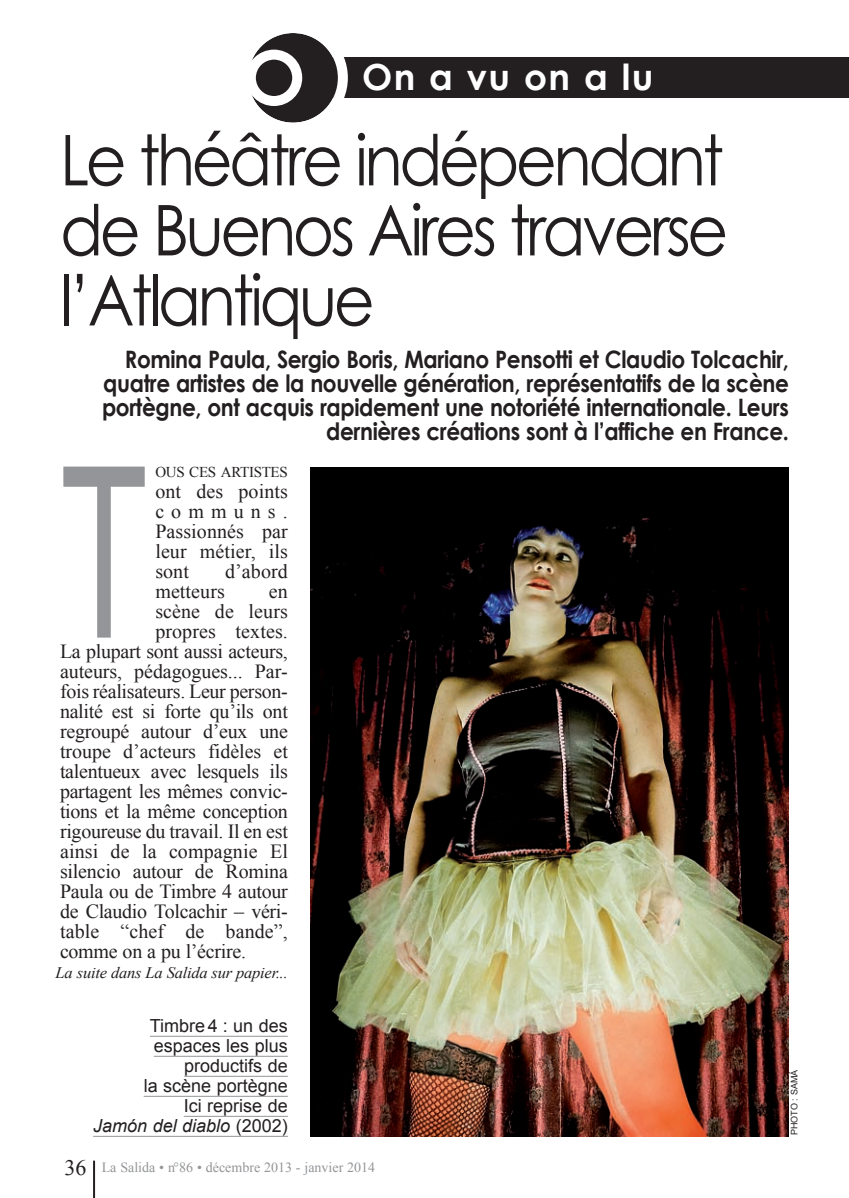
<style>
.page{position:relative;width:849px;height:1198px;background:#fff}
.page>*{position:absolute;margin:0;border:0;box-sizing:border-box;transform-origin:0 0}
.t1{font:238.8px "Arial";color:#939598;scale:.6 1}
.t2{font:70px/70px "Century Gothic";letter-spacing:-.055em;color:#231f20;text-align:justify;scale:.9 1}
.t3{font:700 36px "Century Gothic";letter-spacing:.04em;color:#fff}
.t4{font:700 24px/24px "Century Gothic";letter-spacing:-.015em;color:#231f20;text-align:right;scale:.9 1}
.t5{font:20px/20px "Times New Roman";letter-spacing:-.015em;color:#231f20;text-align:justify}
.t6{font:20px "Times New Roman";letter-spacing:.005em;color:#231f20}
.t7{font:18px/20px "Arial";color:#231f20;text-align:right}
.t8{font:italic 16px "Times New Roman";letter-spacing:-.015em;color:#231f20}
.t9{font:15px "Times New Roman";letter-spacing:-.02em;color:#231f20}
.t10{font:14px "Times New Roman";color:#939598}
.t11{font:9px "Arial";color:#231f20}
.s1{font-style:italic}
.s2{font-size:22px;color:#231f20}
</style>
<div class="page">
<hr style="left:93px;top:1160px;width:2px;height:37px;background:#231f20">
<img style="left:310px;top:467px;width:479px;height:669px">
<hr style="left:150px;top:1035px;width:138px;height:1px;background:#939598">
<hr style="left:154px;top:1055px;width:134px;height:1px;background:#939598">
<hr style="left:184px;top:1075px;width:104px;height:1px;background:#939598">
<hr style="left:144px;top:1095px;width:144px;height:1px;background:#939598">
<hr style="left:184px;top:1115px;width:104px;height:1px;background:#939598">
<hr style="left:93px;top:1135px;width:195px;height:1px;background:#939598">
<div style="left:271px;top:57px;width:578px;height:40px;background:#231f20"></div>
<svg style="left:251px;top:33px;width:97px;height:90px"></svg>
<h3 class="t3" style="left:362px;top:54px;width:293px">On a vu on a lu</h3>
<h2 class="t2" style="left:60px;top:123px;width:744px">Le théâtre indépendant de Buenos Aires traverse l’Atlantique</h2>
<p class="t4" style="left:102px;top:347px;width:764px">Romina Paula, Sergio Boris, Mariano Pensotti et Claudio Tolcachir, quatre artistes de la nouvelle génération, représentatifs de la scène portègne, ont acquis rapidement une notoriété internationale. Leurs dernières créations sont à l’affiche en France.</p>
<h1 class="t1" style="left:60px;top:421px;width:147px">T</h1>
<p class="t9" style="left:155px;top:464px;width:134px">OUS CES ARTISTES</p>
<p class="t5" style="left:155px;top:480px;width:134px">ont des points communs.<br>Passionnés par leur métier, ils sont</p>
<p class="t5" style="left:225px;top:560px;width:64px">d’abord</p>
<p class="t6" style="left:155px;top:579px;width:71px">metteurs</p>
<p class="t5" style="left:269px;top:580px;width:20px">en</p>
<p class="t6" style="left:155px;top:599px;width:134px">scène de leurs</p>
<p class="t6" style="left:155px;top:619px;width:134px">propres textes.</p>
<p class="t5" style="left:60px;top:640px;width:229px">La plupart sont aussi acteurs,</p>
<p class="t5" style="left:60px;top:660px;width:229px">auteurs, pédagogues... Par -</p>
<p class="t5" style="left:60px;top:680px;width:229px">fois réalisateurs. Leur person-</p>
<p class="t5" style="left:60px;top:700px;width:229px">nalité est si forte qu’ils ont</p>
<p class="t5" style="left:60px;top:720px;width:229px">regroupé autour d’eux une</p>
<p class="t5" style="left:60px;top:740px;width:229px">troupe d’acteurs fidèles et</p>
<p class="t5" style="left:60px;top:760px;width:229px">talentueux avec lesquels ils</p>
<p class="t5" style="left:60px;top:780px;width:229px">partagent les mêmes convic-</p>
<p class="t5" style="left:60px;top:800px;width:229px">tions et la même conception</p>
<p class="t5" style="left:60px;top:820px;width:229px">rigoureuse du travail. Il en est</p>
<p class="t6" style="left:60px;top:839px;width:229px">ainsi de la compagnie El</p>
<p class="t5" style="left:60px;top:860px;width:229px">silencio autour de Romina</p>
<p class="t5" style="left:60px;top:880px;width:229px">Paula ou de Timbre 4 autour</p>
<p class="t5" style="left:60px;top:900px;width:229px">de Claudio Tolcachir – véri-</p>
<p class="t6" style="left:60px;top:919px;width:229px">table “chef de bande”,</p>
<p class="t5" style="left:60px;top:940px;width:187px">comme on a pu l’écrire.</p>
<p class="t8" style="left:56px;top:963px;width:234px">La suite dans La Salida sur papier...</p>
<p class="t7" style="left:93px;top:1015px;width:196px">Timbre 4 : un des espaces les plus productifs de<br>la scène portègne<br>Ici reprise de<br><span class="s1">Jamón del diablo</span> (2002)</p>
<p class="t10" style="left:64px;top:1159px;width:312px"><span class="s2">36</span> La Salida • n°86 • décembre 2013 - janvier 2014</p>
<p class="t11" style="left:789px;top:1134px;width:67px;rotate:-90deg">PHOTO : SAMÁ</p>
</div>
